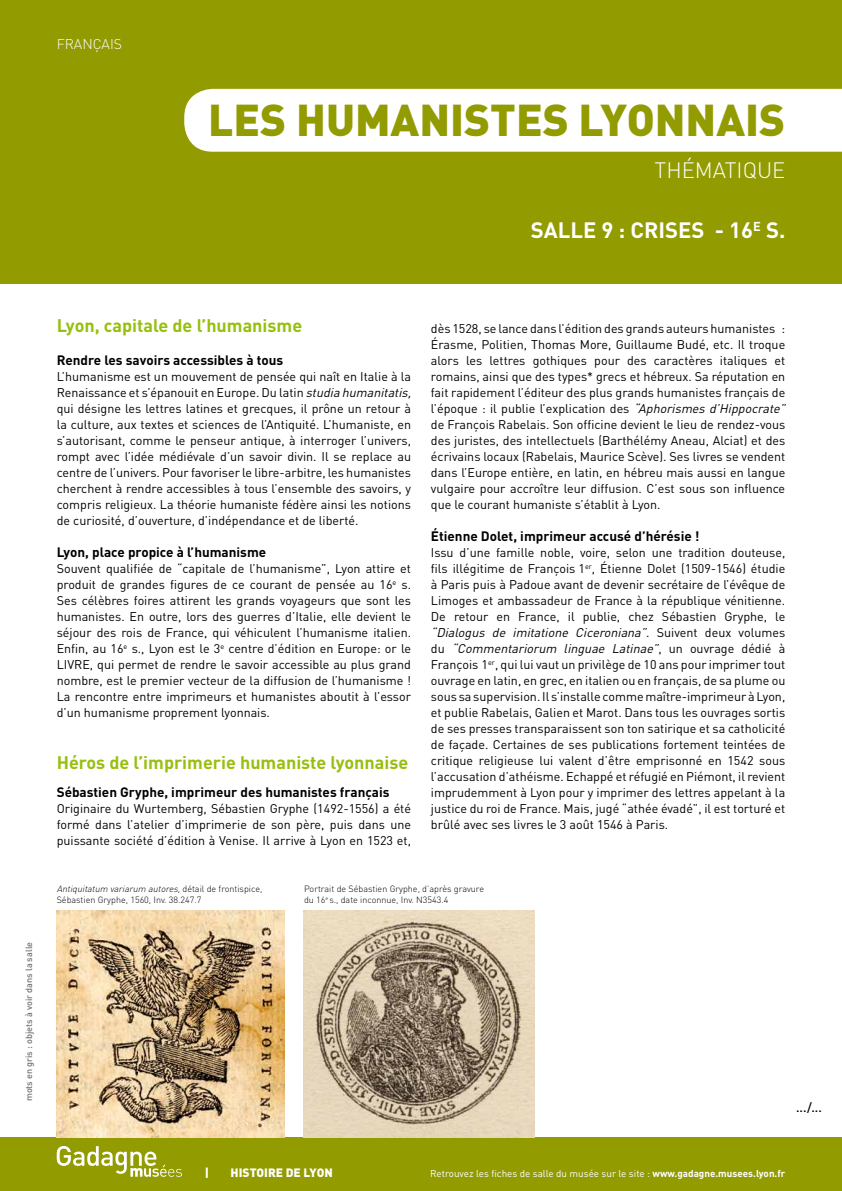
<style>
.page{position:relative;width:842px;height:1191px;background:#fff}
.page>*{position:absolute;margin:0;border:0;box-sizing:border-box;transform-origin:0 0}
.t1{font:900 44px "DIN";color:#929b00}
.t2{font:700 22px "DIN";letter-spacing:.045em;color:#fff}
.t3{font:300 22px "DIN";color:#fff}
.t4{font:700 18px "DIN";color:#97bf0d}
.t5{font:300 14px "DIN";color:#fff}
.t6{font:700 13.5px "DIN";color:#000}
.t7{font:12.5px/16px "DIN";color:#000;text-align:justify}
.t8{font:500 12.5px "DIN";color:#000}
.t9{font:900 12px "DIN";color:#fff}
.t10{font:9.9px "DIN";color:#fff}
.t11{font:300 9px/11px "DIN";color:#000}
.t12{font:500 9px "DIN";color:#707172}
.s1{font-style:italic}
.s2{font-weight:700}
</style>
<div class="page">
<div style="left:0;top:0;width:842px;height:284px;background:#929b00"></div>
<div style="left:0;top:1137px;width:842px;height:54px;background:#929b00"></div>
<svg style="left:57px;top:1146px;width:125px;height:30px"></svg>
<div style="left:184px;top:89px;width:658px;height:63px;background:#fff"></div>
<img style="left:57px;top:910px;width:228px;height:227px">
<img style="left:304px;top:910px;width:230px;height:227px">
<p class="t5" style="left:57px;top:35px;width:67px">FRANçAIS</p>
<h1 class="t1" style="left:208px;top:91px;width:237px">LES HUMANISTES</h1>
<h1 class="t1" style="left:579px;top:91px;width:28px">LYONN</h1>
<h1 class="t1" style="left:716px;top:91px;width:48px">AIS</h1>
<h2 class="t3" style="left:654px;top:157px;width:132px">thématique</h2>
<h2 class="t2" style="left:531px;top:216px;width:256px">Salle 9 : Crises - 16<sup>e</sup> s.</h2>
<p class="t12" style="left:23px;top:1101px;width:161px;rotate:-90deg">mots en gris : objets à voir dans la salle</p>
<h3 class="t4" style="left:57px;top:313px;width:247px">Lyon, capitale de l’humanisme</h3>
<p class="t6" style="left:57px;top:351px;width:228px">Rendre les savoirs accessibles à tous</p>
<p class="t7" style="left:57px;top:368px;width:359px;text-align:left">L’humanisme est un mouvement de pensée qui naît en Italie à la Renaissance et s’épanouit en Europe. Du latin <span class="s1">studia humanitatis, </span>qui désigne les lettres latines et grecques, il prône un retour à la culture, aux textes et sciences de l’Antiquité. L’humaniste, en s’autorisant, comme le penseur antique, à interroger l’univers, rompt avec l’idée médiévale d’un savoir divin. Il se replace au centre de l’univers. Pour favoriser le libre-arbitre, les humanistes cherchent à rendre accessibles à tous l’ensemble des savoirs, y compris religieux. La théorie humaniste fédère ainsi les notions de curiosité, d’ouverture, d’indépendance et de liberté.</p>
<p class="t6" style="left:57px;top:543px;width:211px">Lyon, place propice à l’humanisme</p>
<p class="t7" style="left:57px;top:560px;width:356px">Souvent qualifiée de “capitale de l’humanisme”, Lyon attire et produit de grandes figures de ce courant de pensée au 16<sup>e</sup> s.<br>Ses célèbres foires attirent les grands voyageurs que sont les humanistes. En outre, lors des guerres d’Italie, elle devient le séjour des rois de France, qui véhiculent l’humanisme italien.<br>Enfin, au 16<sup>e</sup> s., Lyon est le 3<sup>e</sup> centre d’édition en Europe: or le livre, qui permet de rendre le savoir accessible au plus grand nombre, est le premier vecteur de la diffusion de l’humanisme !<br>La rencontre entre imprimeurs et humanistes aboutit à l’essor d’un humanisme proprement lyonnais.</p>
<h3 class="t4" style="left:57px;top:750px;width:353px">Héros de l’imprimerie humaniste lyonnaise</h3>
<p class="t6" style="left:57px;top:783px;width:334px">Sébastien Gryphe, imprimeur des humanistes français</p>
<p class="t7" style="left:57px;top:800px;width:356px">Originaire du Wurtemberg, Sébastien Gryphe (1492-1556) a été formé dans l’atelier d’imprimerie de son père, puis dans une puissante société d’édition à Venise. Il arrive à Lyon en 1523 et,</p>
<p class="t7" style="left:431px;top:320px;width:359px;text-align:left">dès 1528, se lance dans l’édition des grands auteurs humanistes :<br>Érasme, Politien, Thomas More, Guillaume Budé, etc. Il troque alors les lettres gothiques pour des caractères italiques et romains, ainsi que des types* grecs et hébreux. Sa réputation en fait rapidement l’éditeur des plus grands humanistes français de l’époque : il publie l’explication des <span class="s1">“Aphorismes d’Hippocrate” </span>de François Rabelais. Son officine devient le lieu de rendez-vous des juristes, des intellectuels (Barthélémy Aneau, Alciat) et des écrivains locaux (Rabelais, Maurice Scève). Ses livres se vendent dans l’Europe entière, en latin, en hébreu mais aussi en langue vulgaire pour accroître leur diffusion. C’est sous son influence que le courant humaniste s’établit à Lyon.</p>
<p class="t6" style="left:431px;top:527px;width:270px">Étienne Dolet, imprimeur accusé d’hérésie !</p>
<p class="t7" style="left:431px;top:544px;width:356px">Issu d’une famille noble, voire, selon une tradition douteuse, fils illégitime de François 1<sup>er</sup>, Étienne Dolet (1509-1546) étudie à Paris puis à Padoue avant de devenir secrétaire de l’évêque de Limoges et ambassadeur de France à la république vénitienne.<br>De retour en France, il publie, chez Sébastien Gryphe, le <span class="s1">“Dialogus de imitatione Ciceroniana”</span>. S u i ve n t d e u x vo l u m e s d u <span class="s1">“Commentariorum linguae Latinae”</span>, u n o u v ra g e d é d i é à François 1<sup>er</sup>, qui lui vaut un privilège de 10 ans pour imprimer tout ouvrage en latin, en grec, en italien ou en français, de sa plume ou sous sa supervision. Il s’installe comme maître-imprimeur à Lyon, et publie Rabelais, Galien et Marot. Dans tous les ouvrages sortis de ses presses transparaissent son ton satirique et sa catholicité de façade. Certaines de ses publications fortement teintées de critique religieuse lui valent d’être emprisonné en 1542 sous l’accusation d’athéisme. Echappé et réfugié en Piémont, il revient imprudemment à Lyon pour y imprimer des lettres appelant à la justice du roi de France. Mais, jugé “athée évadé”, il est torturé et brûlé avec ses livres le 3 août 1546 à Paris.</p>
<p class="t11" style="left:57px;top:883px;width:207px"><span class="s1">Antiquitatum variarum autores,</span>d éta i l d e f ro n t i s p i ce ,<br>Sébastien Gryphe, 1560, I nv. 38.247.7</p>
<p class="t11" style="left:304px;top:883px;width:181px">Portrait de Sébastien Gryphe, d’après gravure du 16<sup>e</sup> s., date inconnue, I nv. N3543.4</p>
<p class="t8" style="left:796px;top:1099px;width:27px">.../...</p>
<p class="t9" style="left:205px;top:1164px;width:6px">|</p>
<p class="t9" style="left:231px;top:1164px;width:104px">HISTOIRE DE LYON</p>
<p class="t10" style="left:430px;top:1167px;width:357px">Retrouvez les fiches de salle du musée sur le site : <span class="s2">www.gadagne.musees.lyon.fr</span></p>
</div>
